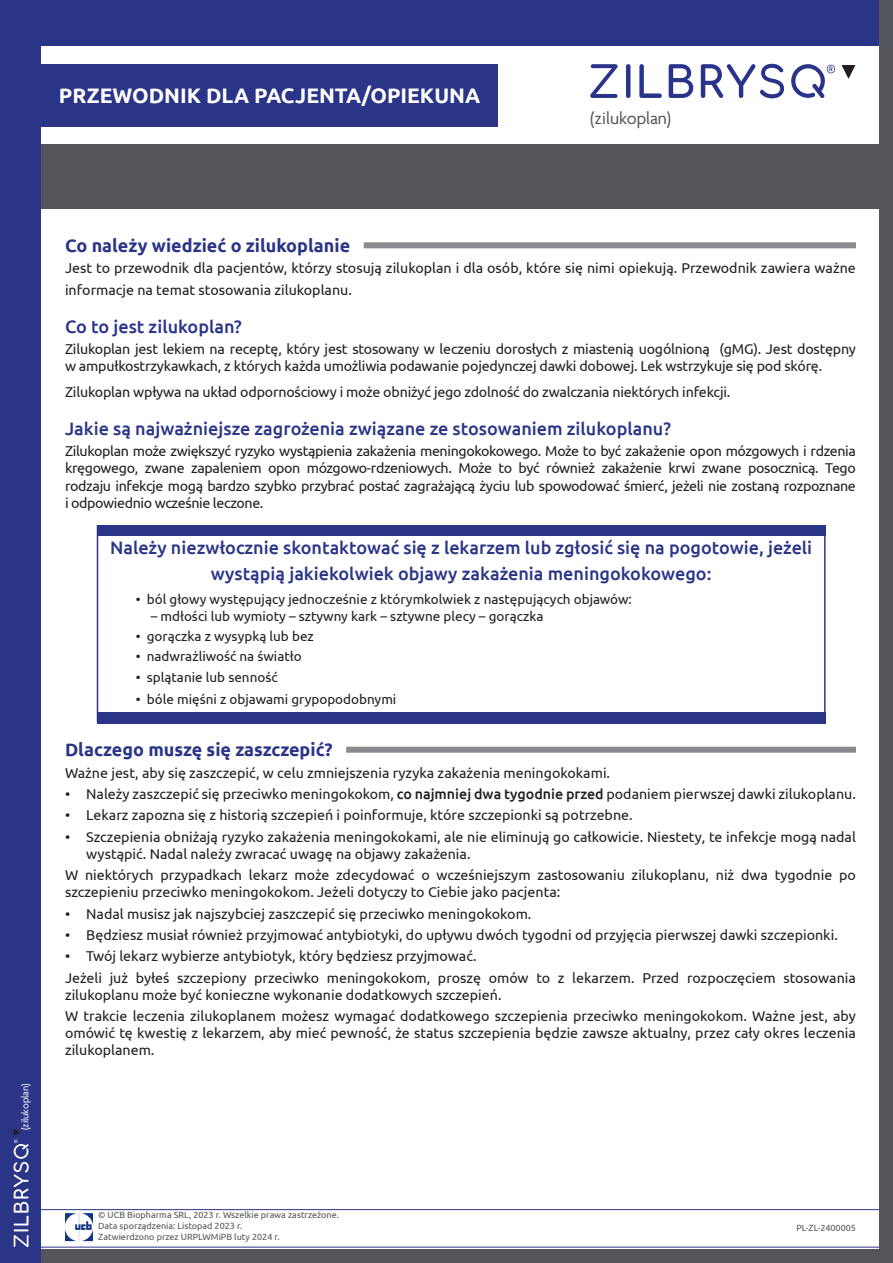
<style>
.page{position:relative;width:893px;height:1263px;background:#fff}
.page>*{position:absolute;margin:0;border:0;box-sizing:border-box;transform-origin:0 0}
.Form_Title{font:700 21px "Ubuntu";color:#fff}
.Centered_Subhead{font:500 18px/25.2px "Ubuntu";color:#2b3588;text-align:center}
.Sub_subhead{font:500 18px "Ubuntu";color:#2b3588}
.Sub_Head{font:700 18px "Ubuntu";color:#2b3588}
.Sub_subhead-2{font:500 18px "Ubuntu";color:#29338a}
.t1{font:18px "Agenda";color:#535659}
.t2{font:14.25px/17.1px "Ubuntu";color:#231f20}
.t3{font:13.5px "Ubuntu";color:#231f20}
.t4{font:10.5px "Agenda";color:#fff}
.t5{font:9px "Ubuntu";color:#54555a}
.s1{font-weight:500}
</style>
<div class="page">
<div style="left:0;top:1249px;width:893px;height:14px;background:#54555a"></div>
<div style="left:0;top:0;width:893px;height:45px;background:#2b3588"></div>
<hr style="left:0;top:1209px;width:893px;height:1px;background:#2b3588">
<hr style="left:0;top:1247px;width:893px;height:1px;background:#2b3588">
<div style="left:879px;top:0;width:14px;height:1263px;background:#54555a"></div>
<div style="left:0;top:0;width:41px;height:1263px;background:#2b3588"></div>
<svg style="left:13px;top:1129px;width:16px;height:118px"></svg>
<div style="left:41px;top:144px;width:851px;height:65px;background:#54555a"></div>
<div style="left:0;top:64px;width:498px;height:62px;background:#2b3588"></div>
<div style="left:65px;top:242px;width:791px;height:6px;background:#8a8a8e"></div>
<div style="left:65px;top:238px;width:299px;height:14px;background:#fff"></div>
<div style="left:97px;top:525px;width:729px;height:11px;background:#2b3588"></div>
<div style="left:97px;top:525px;width:729px;height:197px;border:2px solid #2b3588"></div>
<div style="left:97px;top:713px;width:729px;height:11px;background:#2b3588"></div>
<div style="left:65px;top:747px;width:791px;height:6px;background:#8a8a8e"></div>
<div style="left:65px;top:743px;width:281px;height:13px;background:#fff"></div>
<svg style="left:590px;top:64px;width:28px;height:34px"></svg>
<svg style="left:626px;top:64px;width:4px;height:34px"></svg>
<svg style="left:639px;top:64px;width:23px;height:34px"></svg>
<svg style="left:669px;top:64px;width:24px;height:34px"></svg>
<svg style="left:701px;top:64px;width:83px;height:34px"></svg>
<svg style="left:791px;top:64px;width:44px;height:34px"></svg>
<svg style="left:841px;top:65px;width:14px;height:14px"></svg>
<svg style="left:65px;top:1213px;width:28px;height:28px"></svg>
<p class="Form_Title" style="left:59px;top:83px;width:423px">PRZEWODNIK DLA PACJENTA/OPIEKUNA</p>
<p class="t1" style="left:590px;top:108px;width:82px">(zilukoplan)</p>
<p class="t4" style="left:19px;top:1130px;width:49px;rotate:-90deg">(zilukoplan)</p>
<p class="Sub_Head" style="left:65px;top:234px;width:287px">Co należy wiedzieć o zilukoplanie</p>
<p class="t2" style="left:65px;top:257px;width:792px;line-height:21.6px">Jest to przewodnik dla pacjentów, którzy stosują zilukoplan i dla osób, które się nimi opiekują. Przewodnik zawiera ważne informacje na temat stosowania zilukoplanu.</p>
<p class="Sub_subhead-2" style="left:65px;top:315px;width:178px">Co to jest zilukoplan?</p>
<p class="t2" style="left:65px;top:340px;width:792px">Zilukoplan jest lekiem na receptę, który jest stosowany w leczeniu dorosłych z miastenią uogólnioną (gMG). Jest dostępny w ampułkostrzykawkach, z których każda umożliwia podawanie pojedynczej dawki dobowej. Lek wstrzykuje się pod skórę.</p>
<p class="t2" style="left:65px;top:383px;width:667px">Zilukoplan wpływa na układ odpornościowy i może obniżyć jego zdolność do zwalczania niektórych infekcji.</p>
<p class="Sub_subhead" style="left:65px;top:417px;width:607px">Jakie są najważniejsze zagrożenia związane ze stosowaniem zilukoplanu?</p>
<p class="t2" style="left:65px;top:442px;width:792px;text-align:justify">Zilukoplan może zwiększyć ryzyko wystąpienia zakażenia meningokokowego. Może to być zakażenie opon mózgowych i rdzenia kręgowego, zwane zapaleniem opon mózgowo-rdzeniowych. Może to być również zakażenie krwi zwane posocznicą. Tego rodzaju infekcje mogą bardzo szybko przybrać postać zagrażającą życiu lub spowodować śmierć, jeżeli nie zostaną rozpoznane i odpowiednio wcześnie leczone.</p>
<p class="Centered_Subhead" style="left:110px;top:535px;width:704px">Należy niezwłocznie skontaktować się z lekarzem lub zgłosić się na pogotowie, jeżeli wystąpią jakiekolwiek objawy zakażenia meningokokowego:</p>
<p class="t3" style="left:136px;top:591px;width:498px">• ból głowy występujący jednocześnie z którymkolwiek z następujących objawów:</p>
<p class="t3" style="left:151px;top:608px;width:394px">– mdłości lub wymioty – sztywny kark – sztywne plecy – gorączka</p>
<p class="t3" style="left:136px;top:628px;width:180px">• gorączka z wysypką lub bez</p>
<p class="t3" style="left:136px;top:648px;width:167px">• nadwrażliwość na światło</p>
<p class="t3" style="left:136px;top:669px;width:143px">• splątanie lub senność</p>
<p class="t3" style="left:136px;top:691px;width:262px">• bóle mięśni z objawami grypopodobnymi</p>
<p class="Sub_Head" style="left:65px;top:739px;width:269px">Dlaczego muszę się zaszczepić?</p>
<p class="t2" style="left:65px;top:763px;width:547px">Ważne jest, aby się zaszczepić, w celu zmniejszenia ryzyka zakażenia meningokokami.</p>
<p class="t2" style="left:65px;top:785px;width:792px">• Należy zaszczepić się przeciwko meningokokom, <span class="s1">co najmniej dwa tygodnie przed</span> podaniem pierwszej dawki zilukoplanu.</p>
<p class="t2" style="left:65px;top:806px;width:569px">• Lekarz zapozna się z historią szczepień i poinformuje, które szczepionki są potrzebne.</p>
<p class="t2" style="left:86px;top:827px;width:771px;text-indent:-21px">• Szczepienia obniżają ryzyko zakażenia meningokokami, ale nie eliminują go całkowicie. Niestety, te infekcje mogą nadal wystąpić. Nadal należy zwracać uwagę na objawy zakażenia.</p>
<p class="t2" style="left:65px;top:866px;width:792px">W niektórych przypadkach lekarz może zdecydować o wcześniejszym zastosowaniu zilukoplanu, niż dwa tygodnie po szczepieniu przeciwko meningokokom. Jeżeli dotyczy to Ciebie jako pacjenta:</p>
<p class="t2" style="left:65px;top:904px;width:468px">• Nadal musisz jak najszybciej zaszczepić się przeciwko meningokokom.</p>
<p class="t2" style="left:65px;top:926px;width:774px">• Będziesz musiał również przyjmować antybiotyki, do upływu dwóch tygodni od przyjęcia pierwszej dawki szczepionki.</p>
<p class="t2" style="left:65px;top:947px;width:413px">• Twój lekarz wybierze antybiotyk, który będziesz przyjmować.</p>
<p class="t2" style="left:65px;top:968px;width:792px">Jeżeli już byłeś szczepiony przeciwko meningokokom, proszę omów to z lekarzem. Przed rozpoczęciem stosowania zilukoplanu może być konieczne wykonanie dodatkowych szczepień.</p>
<p class="t2" style="left:65px;top:1007px;width:792px;text-align:justify">W trakcie leczenia zilukoplanem możesz wymagać dodatkowego szczepienia przeciwko meningokokom. Ważne jest, aby omówić tę kwestię z lekarzem, aby mieć pewność, że status szczepienia będzie zawsze aktualny, przez cały okres leczenia zilukoplanem.</p>
<p class="t5" style="left:98px;top:1209px;width:242px">© UCB Biopharma SRL, 2023 r. Wszelkie prawa zastrzeżone.</p>
<p class="t5" style="left:98px;top:1220px;width:145px">Data sporządzenia: Listopad 2023 r.</p>
<p class="t5" style="left:98px;top:1231px;width:183px">Zatwierdzono przez URPLWMiPB luty 2024 r.</p>
<p class="t5" style="left:796px;top:1222px;width:61px">PL-ZL-2400005</p>
</div>
